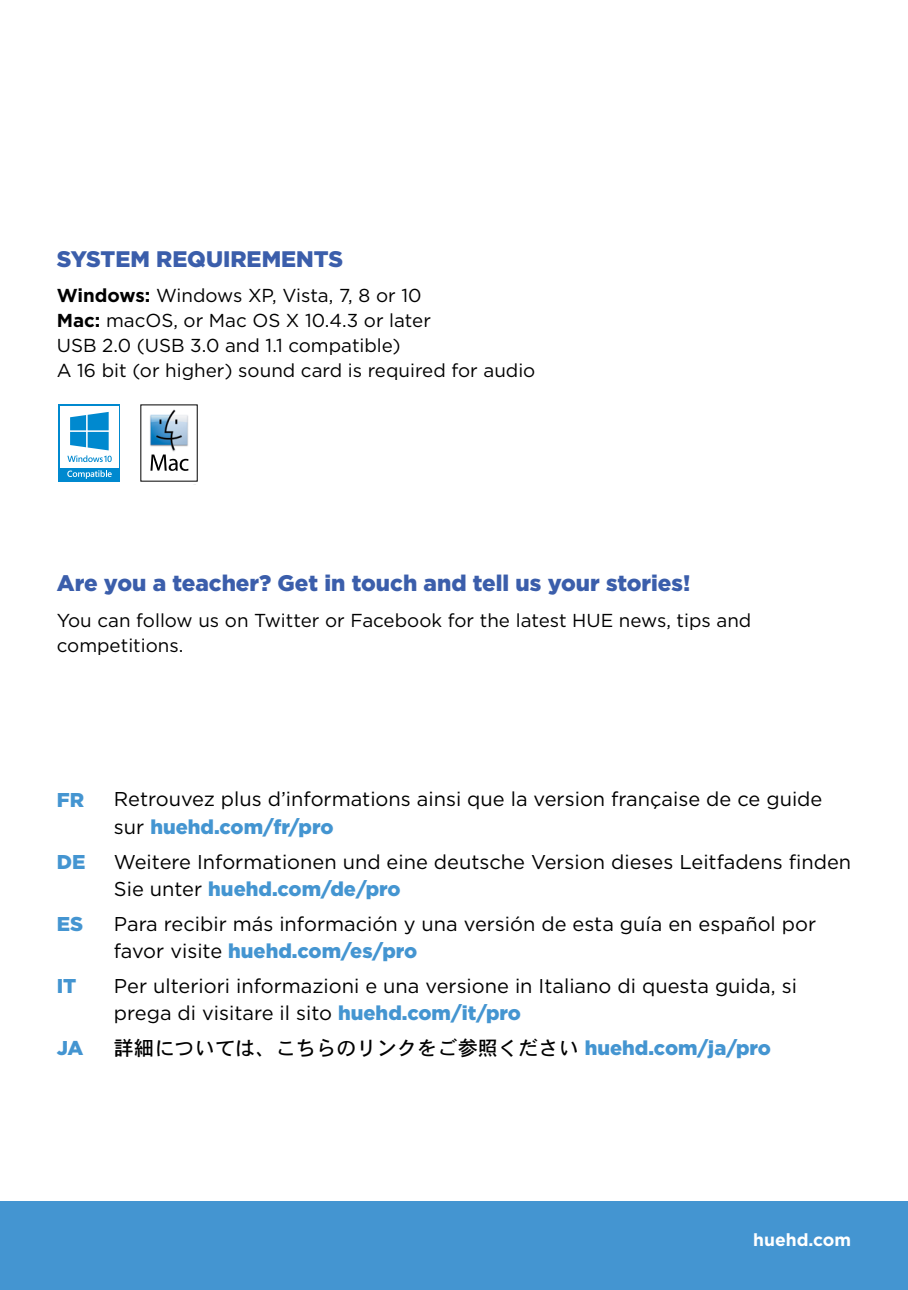
<style>
.page{position:relative;width:908px;height:1290px;background:#fff}
.page>*{position:absolute;margin:0;border:0;box-sizing:border-box;transform-origin:0 0}
.t1{font:900 22.5px "Gotham";color:#3b5eab}
.t2{font:20px/27.5px "Gotham";color:#000}
.t3{font:20px "Osaka";letter-spacing:.01em;color:#000}
.t4{font:900 20px "Gotham";color:#4495d1}
.t5{font:18.75px/25px "Gotham";color:#000}
.t6{font:700 17.5px "Gotham";color:#fff}
.s1{font-weight:700}
.s2{font-weight:900;color:#4495d1}
.s3{font-family:"Gotham";font-weight:900;color:#4495d1}
</style>
<div class="page">
<div style="left:0;top:1201px;width:907px;height:89px;background:#4495d1"></div>
<svg style="left:150px;top:454px;width:38px;height:17px"></svg>
<img style="left:145px;top:406px;width:47px;height:46px">
<div style="left:58px;top:404px;width:62px;height:77px;background:#0089cf"></div>
<div style="left:60px;top:406px;width:59px;height:61px;background:#fff"></div>
<svg style="left:67px;top:470px;width:45px;height:9px"></svg>
<svg style="left:67px;top:412px;width:45px;height:50px"></svg>
<p class="t1" style="left:57px;top:246px;width:288px">SYSTEM REQUIREMENTS</p>
<p class="t5" style="left:57px;top:283px;width:480px"><span class="s1">Windows:</span> Windows XP, Vista, 7, 8 or 10<br><span class="s1">Mac:</span> macOS, or Mac OS X 10.4.3 or later<br>USB 2.0 (USB 3.0 and 1.1 compatible)<br>A 16 bit (or higher) sound card is required for audio</p>
<p class="t1" style="left:57px;top:570px;width:634px">Are you a teacher? Get in touch and tell us your stories!</p>
<p class="t5" style="left:57px;top:607px;width:695px">You can follow us on Twitter or Facebook for the latest HUE news, tips and competitions.</p>
<p class="t4" style="left:57px;top:788px;width:29px">FR</p>
<p class="t4" style="left:57px;top:850px;width:30px">DE</p>
<p class="t4" style="left:57px;top:912px;width:28px">ES</p>
<p class="t4" style="left:57px;top:974px;width:21px">IT</p>
<p class="t4" style="left:57px;top:1037px;width:28px">JA</p>
<p class="t2" style="left:114px;top:785px;width:709px">Retrouvez plus d’informations ainsi que la version française de ce guide sur <span class="s2">huehd.com/fr/pro</span></p>
<p class="t2" style="left:114px;top:847px;width:738px">Weitere Informationen und eine deutsche Version dieses Leitfadens finden<br>Sie unter <span class="s2">huehd.com/de/pro</span></p>
<p class="t2" style="left:114px;top:909px;width:703px">Para recibir más información y una versión de esta guía en español por favor visite <span class="s2">huehd.com/es/pro</span></p>
<p class="t2" style="left:114px;top:971px;width:684px">Per ulteriori informazioni e una versione in Italiano di questa guida, si prega di visitare il sito <span class="s2">huehd.com/it/pro</span></p>
<p class="t3" style="left:114px;top:1035px;width:658px">詳細については、こちらのリンクをご参照ください <span class="s3">huehd.com/ja/pro</span></p>
<p class="t6" style="left:753px;top:1228px;width:99px">huehd.com</p>
</div>
